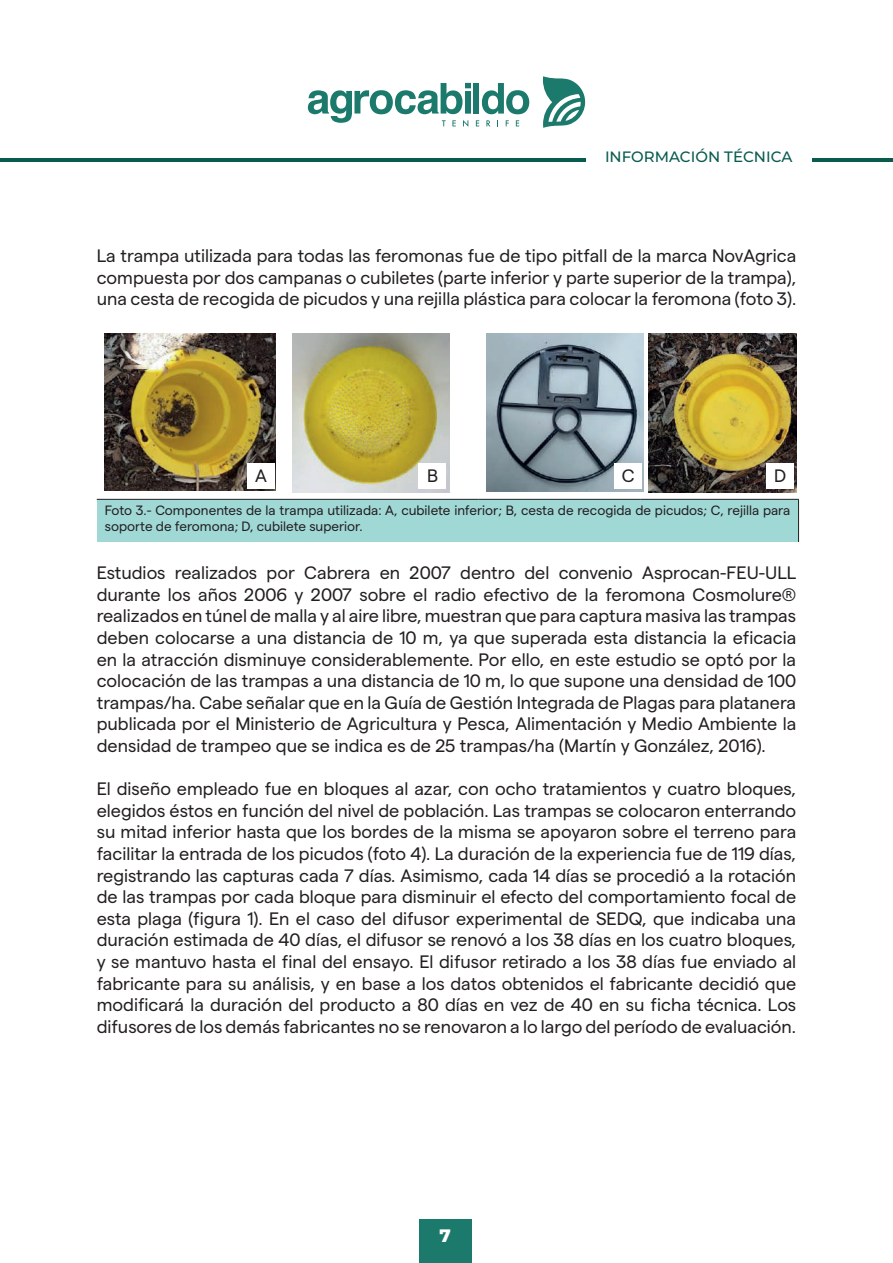
<style>
.page{position:relative;width:893px;height:1263px;background:#fff}
.page>*{position:absolute;margin:0;border:0;box-sizing:border-box;transform-origin:0 0}
.t1{font:18px/21.6px "Matter";color:#231f20;text-align:justify}
.t2{font:800 18px "Montserrat";color:#fff}
.t3{font:500 15px "Montserrat";color:#095b4e}
.t4{font:13.5px/16.2px "Matter";color:#231f20}
</style>
<div class="page">
<hr style="left:0;top:158px;width:586px;height:4px;background:#095b4e">
<hr style="left:812px;top:158px;width:81px;height:4px;background:#095b4e">
<div style="left:419px;top:1219px;width:52px;height:44px;background:#1b7a6b"></div>
<svg style="left:308px;top:83px;width:221px;height:44px"></svg>
<svg style="left:543px;top:76px;width:42px;height:52px"></svg>
<div style="left:97px;top:499px;width:701px;height:43px;background:#a0d8d6"></div>
<hr style="left:97px;top:499px;width:187px;height:1px;background:#231f20">
<hr style="left:284px;top:499px;width:194px;height:1px;background:#231f20">
<hr style="left:478px;top:499px;width:163px;height:1px;background:#231f20">
<hr style="left:641px;top:499px;width:158px;height:1px;background:#231f20">
<hr style="left:798px;top:499px;width:1px;height:43px;background:#231f20">
<img style="left:105px;top:333px;width:171px;height:158px">
<img style="left:292px;top:333px;width:157px;height:160px">
<img style="left:486px;top:333px;width:158px;height:158px">
<img style="left:649px;top:333px;width:147px;height:160px">
<div style="left:247px;top:463px;width:27px;height:26px;background:#fff"></div>
<div style="left:418px;top:463px;width:28px;height:26px;background:#fff"></div>
<div style="left:614px;top:463px;width:28px;height:26px;background:#fff"></div>
<div style="left:766px;top:463px;width:28px;height:26px;background:#fff"></div>
<p class="t3" style="left:605px;top:147px;width:189px">INFORMACIÓN TÉCNICA</p>
<p class="t1" style="left:97px;top:244px;width:701px">La trampa utilizada para todas las feromonas fue de tipo pitfall de la marca NovAgrica compuesta por dos campanas o cubiletes (parte inferior y parte superior de la trampa), una cesta de recogida de picudos y una rejilla plástica para colocar la feromona (foto 3).</p>
<p class="t1" style="left:248px;top:462px;width:21px">AA</p>
<p class="t1" style="left:419px;top:463px;width:21px">BB</p>
<p class="t1" style="left:614px;top:463px;width:22px">CC</p>
<p class="t1" style="left:774px;top:463px;width:17px">DD</p>
<p class="t4" style="left:105px;top:500px;width:687px">Foto 3.- Componentes de la trampa utilizada: A, cubilete inferior; B, cesta de recogida de picudos; C, rejilla para soporte de feromona; D, cubilete superior.</p>
<p class="t1" style="left:97px;top:561px;width:701px">Estudios realizados por Cabrera en 2007 dentro del convenio Asprocan-FEU-ULL durante los años 2006 y 2007 sobre el radio efectivo de la feromona Cosmolure® realizados en túnel de malla y al aire libre, muestran que para captura masiva las trampas deben colocarse a una distancia de 10 m, ya que superada esta distancia la eficacia en la atracción disminuye considerablemente. Por ello, en este estudio se optó por la colocación de las trampas a una distancia de 10 m, lo que supone una densidad de 100 trampas/ha. Cabe señalar que en la Guía de Gestión Integrada de Plagas para platanera publicada por el Ministerio de Agricultura y Pesca, Alimentación y Medio Ambiente la densidad de trampeo que se indica es de 25 trampas/ha (Martín y González, 2016).</p>
<p class="t1" style="left:97px;top:777px;width:701px">El diseño empleado fue en bloques al azar, con ocho tratamientos y cuatro bloques, elegidos éstos en función del nivel de población. Las trampas se colocaron enterrando su mitad inferior hasta que los bordes de la misma se apoyaron sobre el terreno para facilitar la entrada de los picudos (foto 4). La duración de la experiencia fue de 119 días, registrando las capturas cada 7 días. Asimismo, cada 14 días se procedió a la rotación de las trampas por cada bloque para disminuir el efecto del comportamiento focal de esta plaga (figura 1). En el caso del difusor experimental de SEDQ, que indicaba una duración estimada de 40 días, el difusor se renovó a los 38 días en los cuatro bloques, y se mantuvo hasta el final del ensayo. El difusor retirado a los 38 días fue enviado al fabricante para su análisis, y en base a los datos obtenidos el fabricante decidió que modificará la duración del producto a 80 días en vez de 40 en su ficha técnica. Los difusores de los demás fabricantes no se renovaron a lo largo del período de evaluación.</p>
<p class="t2" style="left:439px;top:1223px;width:13px">7</p>
</div>
